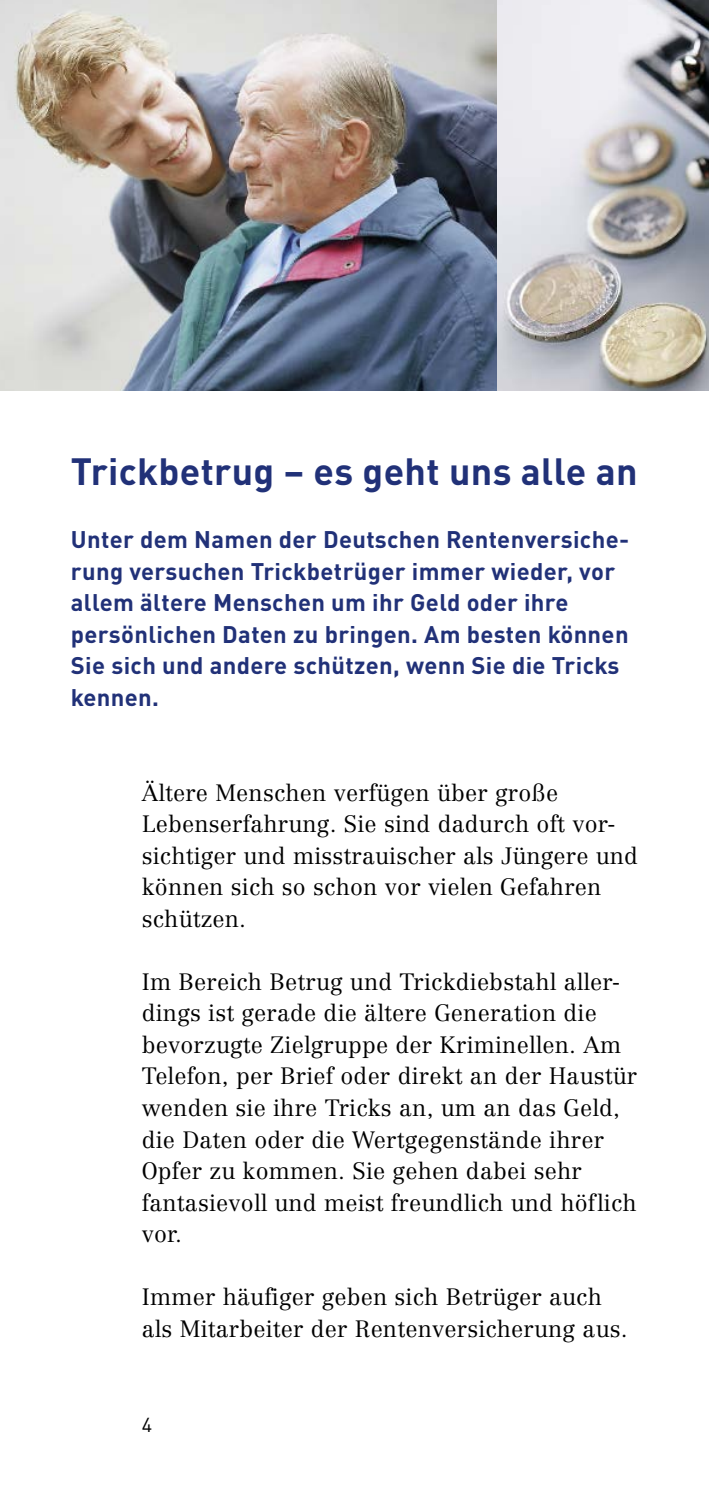
<style>
.page{position:relative;width:709px;height:1489px;background:#fff}
.page>*{position:absolute;margin:0;border:0;box-sizing:border-box;transform-origin:0 0}
.t1{font:700 37.5px "DIN Pro";letter-spacing:.01em;color:#213178}
.t2{font:700 23.75px/31.5px "DIN Pro";letter-spacing:.015em;color:#213178}
.t3{font:300 23.25px/31.5px "Centennial LT Pro";letter-spacing:.01em;color:#000}
.t4{font:20px "DIN Pro";color:#000}
</style>
<div class="page">
<img style="left:0;top:0;width:709px;height:390px">
<h1 class="t1" style="left:71px;top:440px;width:568px">Trickbetrug – es geht uns alle an</h1>
<p class="t2" style="left:71px;top:521px;width:560px">Unter dem Namen der Deutschen Rentenversiche&shy;rung versuchen Trickbetrüger immer wieder, vor allem ältere Menschen um ihr Geld oder ihre persönlichen Daten zu bringen. Am besten können Sie sich und andere schützen, wenn Sie die Tricks kennen.</p>
<p class="t3" style="left:142px;top:776px;width:498px">Ältere Menschen verfügen über große Lebenserfahrung. Sie sind dadurch oft vor&shy;sichtiger und misstrauischer als Jüngere und können sich so schon vor vielen Gefahren schützen.</p>
<p class="t3" style="left:142px;top:965px;width:497px">Im Bereich Betrug und Trickdiebstahl aller&shy;dings ist gerade die ältere Generation die bevorzugte Zielgruppe der Kriminellen. Am Telefon, per Brief oder direkt an der Haustür wenden sie ihre Tricks an, um an das Geld, die Daten oder die Wertgegenstände ihrer Opfer zu kommen. Sie gehen dabei sehr fantasievoll und meist freundlich und höflich vor.</p>
<p class="t3" style="left:142px;top:1281px;width:487px">Immer häufiger geben sich Betrüger auch als Mitarbeiter der Rentenversicherung aus.</p>
<p class="t4" style="left:142px;top:1408px;width:12px">4</p>
</div>
